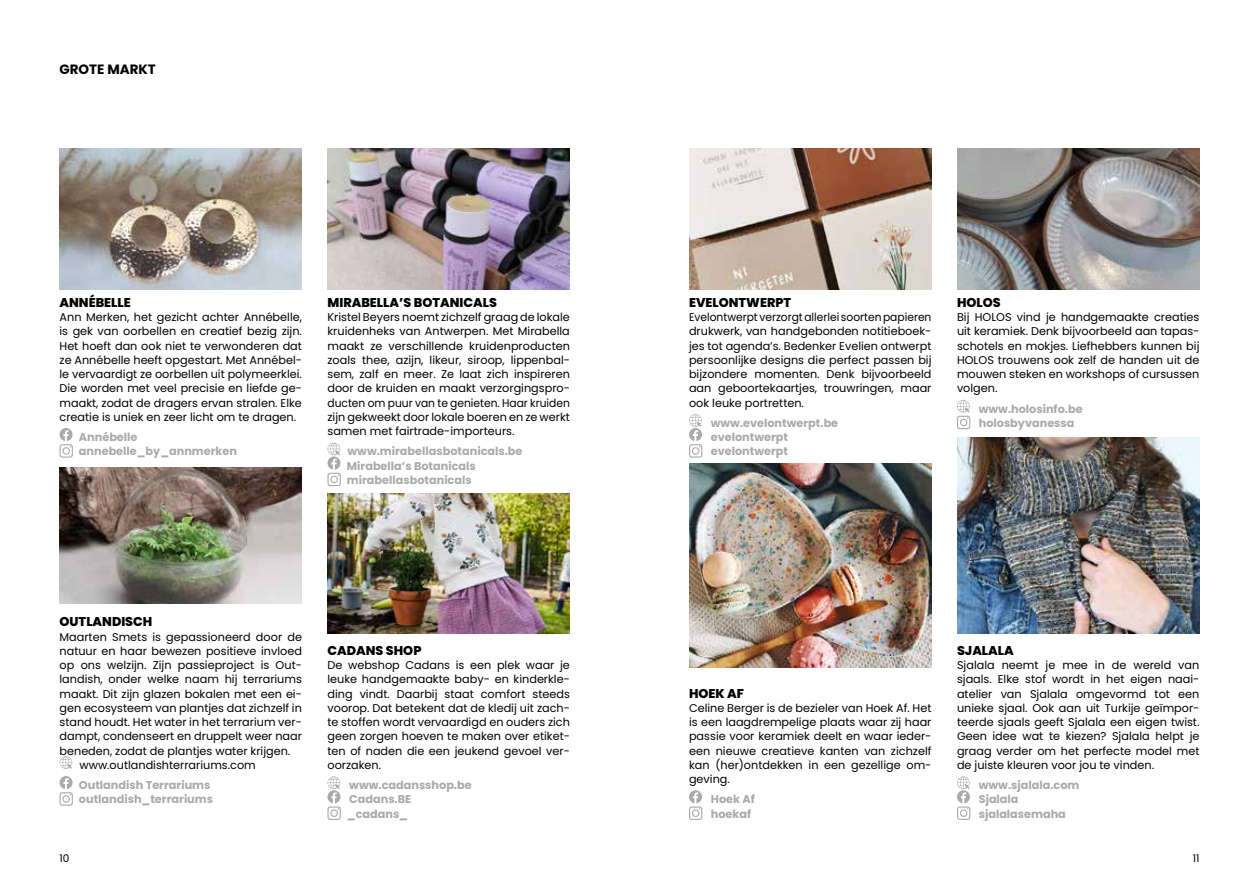
<style>
.page{position:relative;width:1259px;height:893px;background:#fff}
.page>*{position:absolute;margin:0;border:0;box-sizing:border-box;transform-origin:0 0}
.t1{font:700 13.5px "Poppins";color:#000}
.t2{font:800 12.75px "Poppins";color:#000}
.t3{font:11.25px/14.2px "Poppins";color:#000;text-align:justify}
.t4{font:700 11.25px/14.2px "Poppins";color:#aaa}
.t5{font:11.25px/14.2px "Poppins";color:#000;text-align:justify;scale:.95 1}
.t6{font:10.5px "Poppins";color:#000}
</style>
<div class="page">
<svg style="left:689px;top:414px;width:13px;height:44px"></svg>
<svg style="left:689px;top:790px;width:13px;height:30px"></svg>
<svg style="left:60px;top:428px;width:13px;height:30px"></svg>
<svg style="left:60px;top:756px;width:12px;height:13px"></svg>
<svg style="left:60px;top:776px;width:13px;height:30px"></svg>
<svg style="left:957px;top:400px;width:13px;height:29px"></svg>
<svg style="left:957px;top:776px;width:13px;height:44px"></svg>
<svg style="left:327px;top:443px;width:14px;height:43px"></svg>
<svg style="left:327px;top:776px;width:14px;height:44px"></svg>
<img style="left:60px;top:149px;width:242px;height:140px">
<img style="left:689px;top:149px;width:242px;height:140px">
<img style="left:689px;top:463px;width:242px;height:205px">
<img style="left:327px;top:149px;width:243px;height:140px">
<img style="left:957px;top:149px;width:242px;height:140px">
<img style="left:957px;top:438px;width:242px;height:196px">
<img style="left:327px;top:493px;width:243px;height:141px">
<img style="left:60px;top:468px;width:242px;height:136px">
<p class="t1" style="left:60px;top:61px;width:98px">GROTE MARKT</p>
<p class="t2" style="left:60px;top:295px;width:73px">ANNÉBELLE</p>
<p class="t3" style="left:60px;top:310px;width:244px">Ann Merken, het gezicht achter Annébelle, is gek van oorbellen en creatief bezig zijn.<br>Het hoeft dan ook niet te verwonderen dat ze Annébelle heeft opgestart. Met Annébel&shy;le vervaardigt ze oorbellen uit polymeerklei.<br>Die worden met veel precisie en liefde ge&shy;maakt, zodat de dragers ervan stralen. Elke creatie is uniek en zeer licht om te dragen.</p>
<p class="t4" style="left:79px;top:430px;width:160px">Annébelle annebelle_by_annmerken</p>
<p class="t2" style="left:327px;top:295px;width:171px">MIRABELLA’S BOTANICALS</p>
<p class="t3" style="left:327px;top:310px;width:244px">Kristel Beyers noemt zichzelf graag de lokale kruidenheks van Antwerpen. Met Mirabella maakt ze verschillende kruidenproducten zoals thee, azijn, likeur, siroop, lippenbal&shy;sem, zalf en meer. Ze laat zich inspireren door de kruiden en maakt verzorgingspro&shy;ducten om puur van te genieten. Haar kruiden zijn gekweekt door lokale boeren en ze werkt samen met fairtrade-importeurs.</p>
<p class="t4" style="left:347px;top:444px;width:177px">www.mirabellasbotanicals.be<br>Mirabella’s Botanicals mirabellasbotanicals</p>
<p class="t2" style="left:60px;top:614px;width:94px">OUTLANDISCH</p>
<p class="t3" style="left:60px;top:630px;width:244px">Maarten Smets is gepassioneerd door de</p>
<p class="t3" style="left:60px;top:644px;width:244px">natuur en haar bewezen positieve invloed</p>
<p class="t3" style="left:60px;top:658px;width:244px">op ons welzijn. Zijn passieproject is Out-</p>
<p class="t3" style="left:60px;top:672px;width:244px">landish, onder welke naam hij terrariums</p>
<p class="t3" style="left:60px;top:687px;width:244px">maakt. Dit zijn glazen bokalen met een ei-</p>
<p class="t3" style="left:60px;top:701px;width:244px">gen ecosysteem van plantjes dat zichzelf in</p>
<p class="t3" style="left:60px;top:715px;width:244px">stand houdt. Het water in het terrarium ver-</p>
<p class="t3" style="left:60px;top:729px;width:244px">dampt, condenseert en druppelt weer naar</p>
<p class="t3" style="left:60px;top:744px;width:232px">beneden, zodat de plantjes water krijgen.</p>
<p class="t3" style="left:80px;top:758px;width:178px">www.outlandishterrariums.com</p>
<p class="t4" style="left:79px;top:778px;width:136px">Outlandish Terrariums outlandish_terrariums</p>
<p class="t2" style="left:327px;top:643px;width:95px">CADANS SHOP</p>
<p class="t3" style="left:327px;top:658px;width:244px">De webshop Cadans is een plek waar je leuke handgemaakte baby- en kinderkle&shy;ding vindt. Daarbij staat comfort steeds voorop. Dat betekent dat de kledij uit zach&shy;te stoffen wordt vervaardigd en ouders zich geen zorgen hoeven te maken over etiket&shy;ten of naden die een jeukend gevoel ver&shy;oorzaken.</p>
<p class="t4" style="left:347px;top:778px;width:126px">www.cadansshop.be<br>Cadans.BE _cadans_</p>
<p class="t2" style="left:689px;top:295px;width:104px">EVELONTWERPT</p>
<p class="t5" style="left:689px;top:310px;width:257px">Evelontwerpt verzorgt allerlei soorten papieren drukwerk, van handgebonden notitieboek&shy;jes tot agenda’s. Bedenker Evelien ontwerpt persoonlijke designs die perfect passen bij bijzondere momenten. Denk bijvoorbeeld aan geboortekaartjes, trouwringen, maar ook leuke portretten.</p>
<p class="t4" style="left:711px;top:416px;width:129px">www.evelontwerpt.be evelontwerpt evelontwerpt</p>
<p class="t2" style="left:957px;top:295px;width:45px">HOLOS</p>
<p class="t3" style="left:957px;top:310px;width:244px">Bij HOLOS vind je handgemaakte creaties uit keramiek. Denk bijvoorbeeld aan tapas&shy;schotels en mokjes. Liefhebbers kunnen bij HOLOS trouwens ook zelf de handen uit de mouwen steken en workshops of cursussen volgen.</p>
<p class="t4" style="left:978px;top:402px;width:105px">www.holosinfo.be holosbyvanessa</p>
<p class="t2" style="left:689px;top:686px;width:56px">HOEK AF</p>
<p class="t3" style="left:689px;top:701px;width:244px">Celine Berger is de bezieler van Hoek Af. Het is een laagdrempelige plaats waar zij haar passie voor keramiek deelt en waar ieder&shy;een nieuwe creatieve kanten van zichzelf kan (her)ontdekken in een gezellige om&shy;geving.</p>
<p class="t4" style="left:711px;top:792px;width:45px">Hoek Af hoekaf</p>
<p class="t2" style="left:957px;top:643px;width:58px">SJALALA</p>
<p class="t3" style="left:957px;top:658px;width:244px">Sjalala neemt je mee in de wereld van sjaals. Elke stof wordt in het eigen naai&shy;atelier van Sjalala omgevormd tot een unieke sjaal. Ook aan uit Turkije geïmpor&shy;teerde sjaals geeft Sjalala een eigen twist.<br>Geen idee wat te kiezen? Sjalala helpt je graag verder om het perfecte model met de juiste kleuren voor jou te vinden.</p>
<p class="t4" style="left:978px;top:778px;width:102px">www.sjalala.com<br>Sjalala sjalalasemaha</p>
<p class="t6" style="left:60px;top:852px;width:11px">10</p>
<p class="t6" style="left:1192px;top:852px;width:8px">11</p>
</div>
